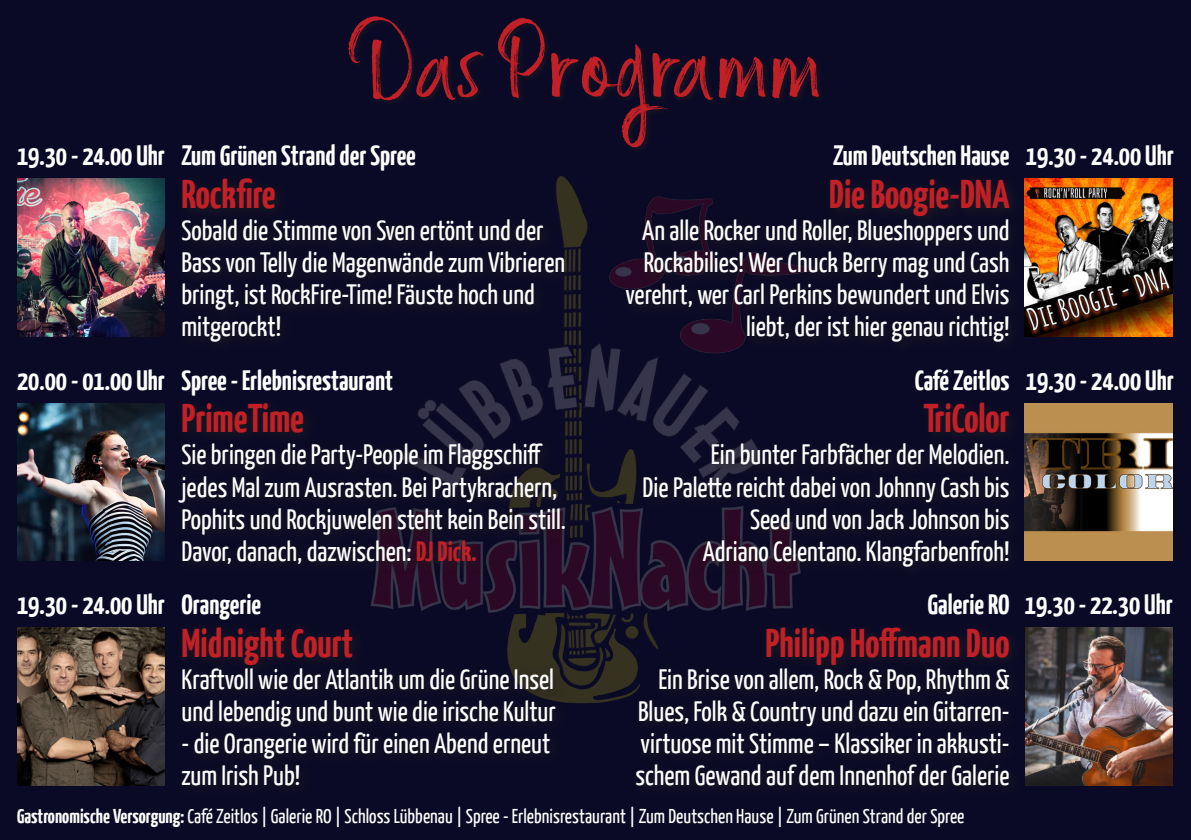
<style>
.page{position:relative;width:1191px;height:840px;background:#fff}
.page>*{position:absolute;margin:0;border:0;box-sizing:border-box;transform-origin:0 0}
.t1{font:116px "Russell";letter-spacing:.03em;color:#c02026}
.t2{font:700 40px "Yanone Kaffeesatz";color:#c02026}
.t3{font:28px/32px "Yanone Kaffeesatz";color:#fff}
.t4{font:700 28px "Yanone Kaffeesatz";color:#fff}
.t5{font:20px "Yanone Kaffeesatz";color:#fff}
.s1{font-weight:700;color:#c02026}
.s2{font-weight:700}
</style>
<div class="page">
<div style="left:0;top:0;width:1191px;height:839px;background:#0b0a26"></div>
<img style="left:370px;top:199px;width:423px;height:504px">
<div style="left:620px;top:172px;width:403px;height:183px;background:#231f20;opacity:.75"></div>
<div style="left:175px;top:171px;width:403px;height:184px;background:#0c0b25"></div>
<img style="left:17px;top:179px;width:148px;height:157px">
<img style="left:1025px;top:179px;width:147px;height:157px">
<div style="left:172px;top:396px;width:406px;height:180px;background:#231f20;opacity:.75"></div>
<img style="left:17px;top:403px;width:148px;height:157px">
<div style="left:175px;top:619px;width:394px;height:180px;background:#0d0c25"></div>
<img style="left:17px;top:627px;width:148px;height:157px">
<div style="left:637px;top:396px;width:386px;height:183px;background:#231f20;opacity:.75"></div>
<img style="left:1025px;top:403px;width:147px;height:157px">
<div style="left:630px;top:619px;width:393px;height:180px;background:#0e0c25"></div>
<img style="left:1026px;top:627px;width:146px;height:157px">
<p class="t1" style="left:365px;top:-12px;width:462px">Das Programm</p>
<p class="t4" style="left:17px;top:138px;width:149px">19.30 - 24.00 Uhr</p>
<p class="t4" style="left:181px;top:138px;width:236px">Zum Grünen Strand der Spree</p>
<p class="t4" style="left:833px;top:138px;width:178px">Zum Deutschen Hause</p>
<p class="t4" style="left:1026px;top:138px;width:149px">19.30 - 24.00 Uhr</p>
<p class="t2" style="left:181px;top:170px;width:96px">Rockfire</p>
<p class="t3" style="left:181px;top:213px;width:385px">Sobald die Stimme von Sven ertönt und der Bass von Telly die Magenwände zum Vibrieren bringt, ist RockFire-Time! Fäuste hoch und mitgerockt!</p>
<p class="t4" style="left:17px;top:362px;width:149px">20.00 - 01.00 Uhr</p>
<p class="t4" style="left:181px;top:362px;width:213px">Spree - Erlebnisrestaurant</p>
<p class="t2" style="left:181px;top:394px;width:124px">PrimeTime</p>
<p class="t3" style="left:181px;top:437px;width:386px">Sie bringen die Party-People im Flaggschiff jedes Mal zum Ausrasten. Bei Partykrachern, Pophits und Rockjuwelen steht kein Bein still.<br>Davor, danach, dazwischen: <span class="s1">DJ Dick.</span></p>
<p class="t4" style="left:17px;top:586px;width:149px">19.30 - 24.00 Uhr</p>
<p class="t4" style="left:181px;top:586px;width:81px">Orangerie</p>
<p class="t2" style="left:181px;top:618px;width:173px">Midnight Court</p>
<p class="t3" style="left:181px;top:661px;width:376px">Kraftvoll wie der Atlantik um die Grüne Insel und lebendig und bunt wie die irische Kultur</p>
<p class="t3" style="left:181px;top:725px;width:370px">- die Orangerie wird für einen Abend erneut zum Irish Pub!</p>
<p class="t2" style="left:829px;top:170px;width:182px">Die Boogie-DNA</p>
<p class="t3" style="left:625px;top:213px;width:385px;text-align:right">An alle Rocker und Roller, Blueshoppers und Rockabilies! Wer Chuck Berry mag und Cash verehrt, wer Carl Perkins bewundert und Elvis liebt, der ist hier genau richtig!</p>
<p class="t4" style="left:915px;top:362px;width:96px">Café Zeitlos</p>
<p class="t4" style="left:1026px;top:362px;width:149px">19.30 - 24.00 Uhr</p>
<p class="t2" style="left:923px;top:394px;width:88px">TriColor</p>
<p class="t3" style="left:642px;top:437px;width:368px;text-align:right">Ein bunter Farbfächer der Melodien.<br>Die Palette reicht dabei von Johnny Cash bis<br>Seed und von Jack Johnson bis</p>
<p class="t3" style="left:703px;top:533px;width:308px">Adriano Celentano. Klangfarbenfroh!</p>
<p class="t4" style="left:928px;top:586px;width:83px">Galerie RO</p>
<p class="t4" style="left:1025px;top:586px;width:149px">19.30 - 22.30 Uhr</p>
<p class="t2" style="left:765px;top:618px;width:245px">Philipp Hoffmann Duo</p>
<p class="t3" style="left:635px;top:661px;width:376px;text-align:justify;text-indent:23px">Ein Brise von allem, Rock &amp; Pop, Rhythm &amp; Blues, Folk &amp; Country und dazu ein Gitarren&shy;virtuose mit Stimme – Klassiker in akkusti&shy;schem Gewand auf dem Innenhof der Galerie</p>
<p class="t5" style="left:17px;top:803px;width:949px"><span class="s2">Gastronomische Versorgung:</span> Café Zeitlos | Galerie RO | Schloss Lübbenau | Spree - Erlebnisrestaurant | Zum Deutschen Hause | Zum Grünen Strand der Spree</p>
</div>
